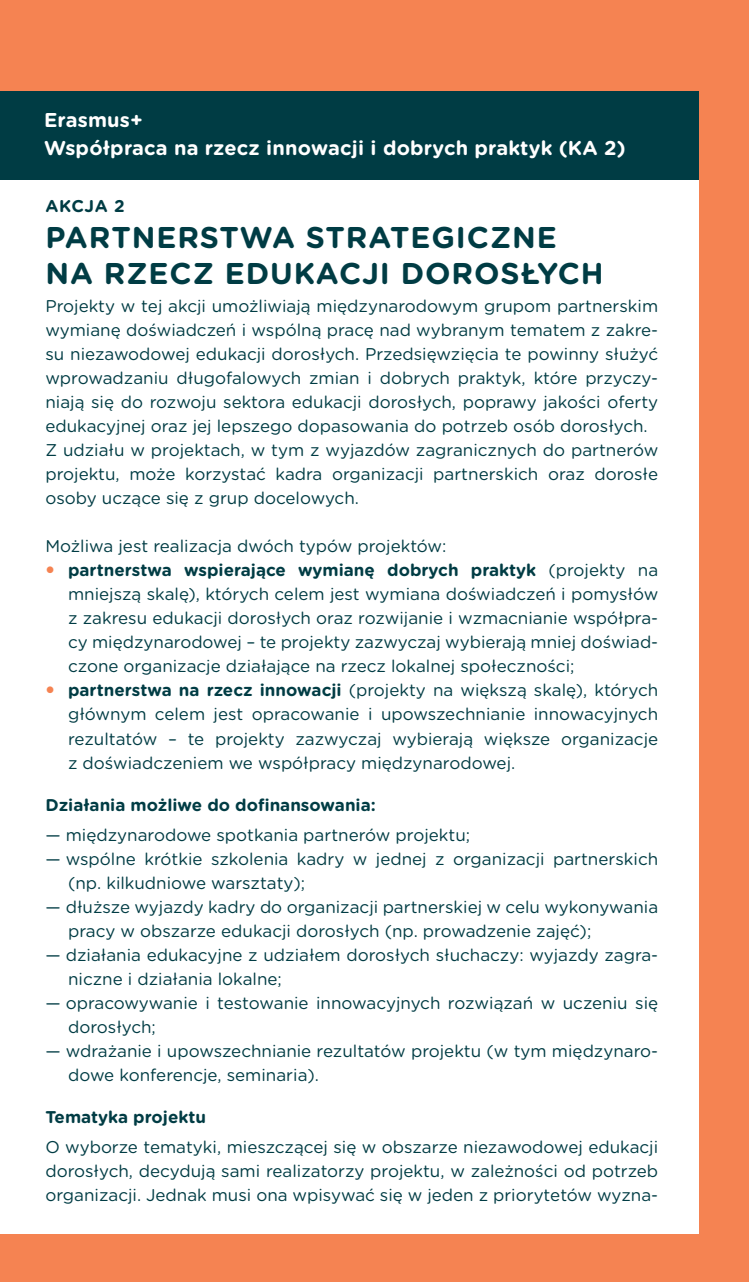
<style>
.page{position:relative;width:749px;height:1282px;background:#fff}
.page>*{position:absolute;margin:0;border:0;box-sizing:border-box;transform-origin:0 0}
.t1{font:700 30px/36px "Gotham Rounded";letter-spacing:.03em;color:#003c44}
.t2{font:700 20px/28px "Gotham Rounded";letter-spacing:.01em;color:#fff}
.t3{font:17px/24px "Gotham Rounded";color:#003c44}
.t4{font:700 17px "Gotham Rounded";color:#003c44}
.s1{font-weight:700}
</style>
<div class="page">
<div style="left:0;top:26px;width:748px;height:1255px;background:#f58352"></div>
<div style="left:0;top:179px;width:697px;height:1054px;background:#fff"></div>
<div style="left:0;top:0;width:748px;height:85px;background:#f58352"></div>
<div style="left:0;top:91px;width:698px;height:88px;background:#003c44"></div>
<hr style="left:748px;top:584px;width:1px;height:88px;background:#003c44">
<p class="t2" style="left:44px;top:105px;width:583px">Erasmus+<br>Współpraca na rzecz innowacji i dobrych praktyk (KA 2)</p>
<p class="t4" style="left:45px;top:194px;width:81px">Akcja 2</p>
<h1 class="t1" style="left:45px;top:218px;width:509px">Partnerstwa strategiczne<br>NA RZECZ EDUKACJI</h1>
<h1 class="t1" style="left:400px;top:254px;width:23px">DOROSŁYCH</h1>
<p class="t3" style="left:45px;top:293px;width:614px">Projekty w tej akcji umożliwiają międzynarodowym grupom partnerskim wymianę doświadczeń i wspólną pracę nad wybranym tematem z zakre&shy;su niezawodowej edukacji dorosłych. Przedsięwzięcia te powinny służyć wprowadzaniu długofalowych zmian i dobrych praktyk, które przyczy&shy;niają się do rozwoju sektora edukacji dorosłych, poprawy jakości oferty edukacyjnej oraz jej lepszego dopasowania do potrzeb osób dorosłych.<br>Z udziału w projektach, w tym z wyjazdów zagranicznych do partnerów projektu, może korzystać kadra organizacji partnerskich oraz dorosłe osoby uczące się z grup docelowych.</p>
<p class="t3" style="left:68px;top:533px;width:591px;text-indent:-23px">Możliwa jest realizacja dwóch typów projektów:<br><span class="s1">partnerstwa wspierające wymianę dobrych praktyk</span> (projekty na mniejszą skalę), których celem jest wymiana doświadczeń i pomysłów z zakresu edukacji dorosłych oraz rozwijanie i wzmacnianie współpra&shy;cy międzynarodowej – te projekty zazwyczaj wybierają mniej doświad&shy;czone organizacje działające na rzecz lokalnej społeczności; <span class="s1">partnerstwa na rzecz innowacji</span> (projekty na większą skalę), których głównym celem jest opracowanie i upowszechnianie innowacyjnych rezultatów – te projekty zazwyczaj wybierają większe organizacje z doświadczeniem we współpracy międzynarodowej.</p>
<p class="t4" style="left:45px;top:792px;width:332px">Działania możliwe do dofinansowania:</p>
<p class="t3" style="left:45px;top:821px;width:426px">— międzynarodowe spotkania partnerów projektu;</p>
<p class="t3" style="left:68px;top:845px;width:591px;text-indent:-23px">— wspólne krótkie szkolenia kadry w jednej z organizacji partnerskich (np. kilkudniowe warsztaty);</p>
<p class="t3" style="left:68px;top:893px;width:591px;text-indent:-23px">— dłuższe wyjazdy kadry do organizacji partnerskiej w celu wykonywania pracy w obszarze edukacji dorosłych (np. prowadzenie zajęć);</p>
<p class="t3" style="left:68px;top:941px;width:591px;text-indent:-23px">— działania edukacyjne z udziałem dorosłych słuchaczy: wyjazdy zagra&shy;niczne i działania lokalne;</p>
<p class="t3" style="left:68px;top:989px;width:591px;text-indent:-23px">— opracowywanie i testowanie innowacyjnych rozwiązań w uczeniu się dorosłych;</p>
<p class="t3" style="left:68px;top:1037px;width:591px;text-indent:-23px">— wdrażanie i upowszechnianie rezultatów projektu (w tym międzynaro&shy;dowe konferencje, seminaria).</p>
<p class="t4" style="left:45px;top:1104px;width:162px">Tematyka projektu</p>
<p class="t3" style="left:45px;top:1133px;width:614px;text-align:justify">O wyborze tematyki, mieszczącej się w obszarze niezawodowej edukacji dorosłych, decydują sami realizatorzy projektu, w zależności od potrzeb organizacji. Jednak musi ona wpisywać się w jeden z priorytetów wyzna-</p>
</div>
